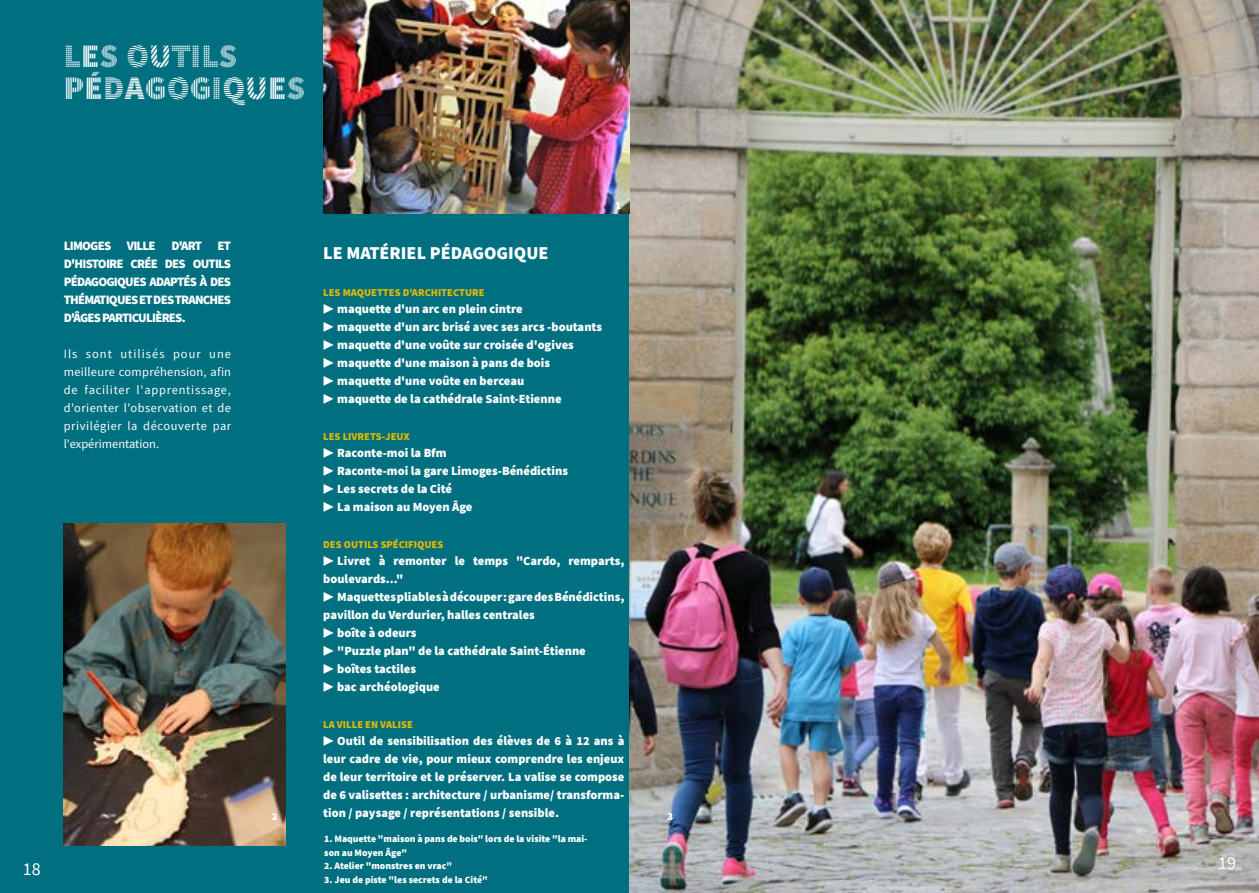
<style>
.page{position:relative;width:1259px;height:893px;background:#fff}
.page>*{position:absolute;margin:0;border:0;box-sizing:border-box;transform-origin:0 0}
.t1{font:33px/31.5px "Source Sans Pro DISPLAY";letter-spacing:.01em;color:#fff}
.t2{font:900 18px "Source Sans Pro";color:#fff}
.t3{font:18px "Source Sans Pro";color:#fff}
.t4{font:900 12.75px/18px "Source Sans Pro";letter-spacing:-.06em;color:#fff;text-align:justify}
.t5{font:900 12.45px/18px "Source Sans Pro";color:#fff}
.t6{font:12.45px/18px "Source Sans Pro";letter-spacing:.035em;color:#fff;text-align:justify}
.t7{font:900 10.5px "Source Sans Pro";color:#dfb804}
.t8{font:900 10.5px "Source Sans Pro";color:#fff}
.t9{font:900 9.75px/13.5px "Source Sans Pro";letter-spacing:-.005em;color:#fff}
</style>
<div class="page">
<div style="left:0;top:0;width:629px;height:893px;background:#006f80"></div>
<img style="left:64px;top:523px;width:222px;height:322px">
<img style="left:629px;top:0;width:630px;height:893px">
<img style="left:323px;top:0;width:306px;height:214px">
<h1 class="t1" style="left:64px;top:42px;width:243px">LES OUTILS<br>PÉDAGOGIQUES</h1>
<p class="t4" style="left:64px;top:236px;width:169px">limoges ville d'art et d'histoire crée des outils pédagogiques adaptés à des thématiques et des tranches d'âges particulières.</p>
<p class="t6" style="left:64px;top:344px;width:169px">Ils sont utilisés pour une meilleure compréhension, afin de faciliter l'apprentissage, d'orienter l'observation et de privilégier la découverte par l'expérimentation.</p>
<h2 class="t3" style="left:23px;top:857px;width:19px">18</h2>
<p class="t8" style="left:615px;top:198px;width:7px">1</p>
<h2 class="t2" style="left:323px;top:240px;width:227px">le matériel pédagogique</h2>
<p class="t7" style="left:323px;top:285px;width:163px">les maquettes d'architecture</p>
<p class="t5" style="left:323px;top:299px;width:280px">▶ maquette d'un arc en plein cintre<br>▶ maquette d'un arc brisé avec ses arcs -boutants ▶ maquette d'une voûte sur croisée d'ogives<br>▶ maquette d'une maison à pans de bois<br>▶ maquette d'une voûte en berceau<br>▶ maquette de la cathédrale Saint-Etienne</p>
<p class="t7" style="left:323px;top:429px;width:88px">les livrets-jeux</p>
<p class="t5" style="left:323px;top:443px;width:246px">▶ Raconte-moi la Bfm<br>▶ Raconte-moi la gare Limoges-Bénédictins ▶ Les secrets de la Cité<br>▶ La maison au Moyen Âge</p>
<p class="t7" style="left:323px;top:537px;width:122px">des outils spécifiques</p>
<p class="t5" style="left:323px;top:551px;width:303px">▶ Livret à remonter le temps "Cardo, remparts, boulevards..."<br>▶ Maquettes pliables à découper : gare des Bénédictins, pavillon du Verdurier, halles centrales<br>▶ boîte à odeurs<br>▶ "Puzzle plan" de la cathédrale Saint-Étienne<br>▶ boîtes tactiles<br>▶ bac archéologique</p>
<p class="t7" style="left:323px;top:717px;width:91px">la ville en valise</p>
<p class="t5" style="left:323px;top:731px;width:303px;text-align:justify">▶ Outil de sensibilisation des élèves de 6 à 12 ans à leur cadre de vie, pour mieux comprendre les enjeux de leur territoire et le préserver. La valise se compose de 6 valisettes : architecture / urbanisme/ transforma&shy;tion / paysage / représentations / sensible.</p>
<p class="t9" style="left:324px;top:832px;width:265px">1. Maquette "maison à pans de bois" lors de la visite "la mai&shy;son au Moyen Âge"</p>
<p class="t9" style="left:324px;top:859px;width:129px">2. Atelier "monstres en vrac"</p>
<p class="t9" style="left:324px;top:873px;width:165px">3. Jeu de piste "les secrets de la Cité"</p>
<p class="t8" style="left:272px;top:809px;width:7px">2</p>
<p class="t8" style="left:667px;top:809px;width:7px">3</p>
<h2 class="t3" style="left:1218px;top:851px;width:19px">19</h2>
</div>
